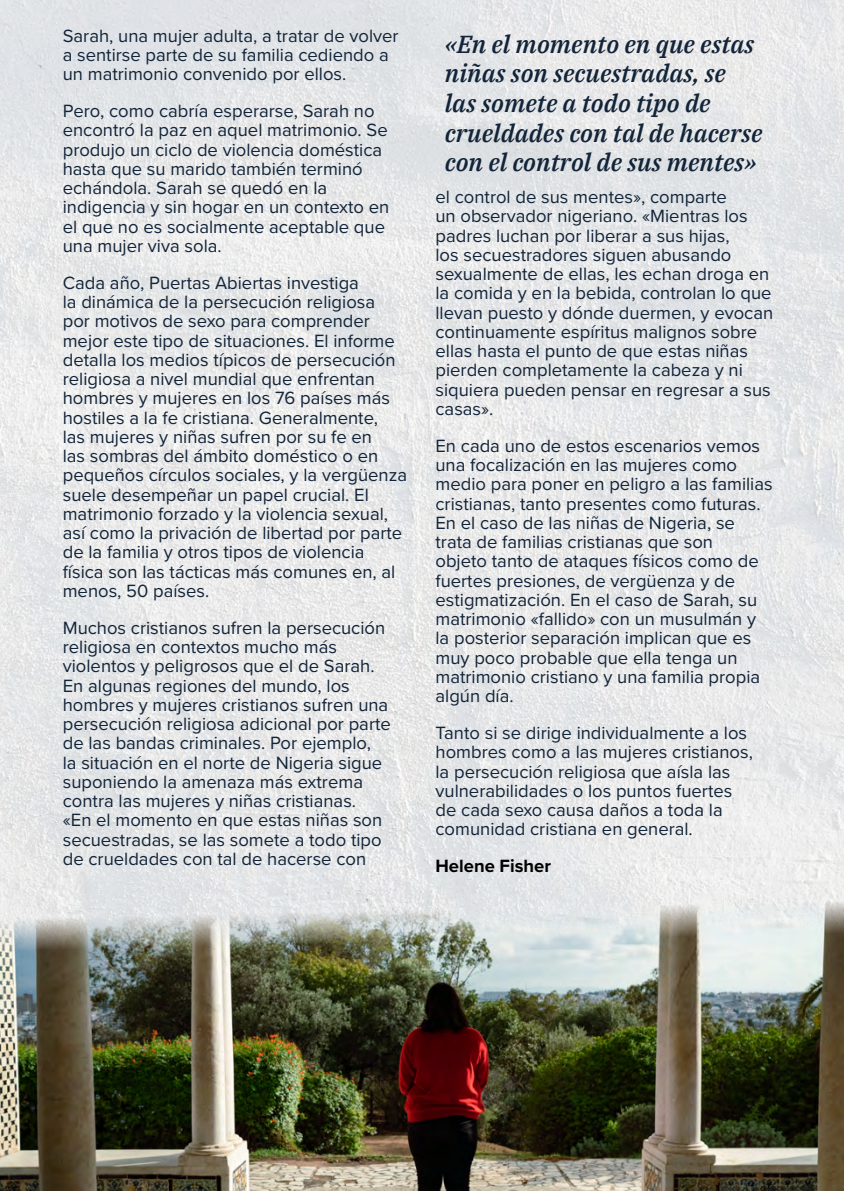
<style>
.page{position:relative;width:844px;height:1191px;background:#fff}
.page>*{position:absolute;margin:0;border:0;box-sizing:border-box;transform-origin:0 0}
.t1{font:italic 500 24.5px/29.8px "IBM Plex Serif";color:#122439}
.t2{font:18.38px/19.2px "Proxima Nova";color:#122439}
.t3{font:700 18.38px "Proxima Nova";color:#000}
</style>
<div class="page">
<img style="left:0;top:0;width:843px;height:882px">
<img style="left:0;top:882px;width:843px;height:309px">
<p class="t2" style="left:63px;top:25px;width:337px">Sarah, una mujer adulta, a tratar de volver a sentirse parte de su familia cediendo a un matrimonio convenido por ellos.</p>
<p class="t2" style="left:63px;top:101px;width:328px">Pero, como cabría esperarse, Sarah no encontró la paz en aquel matrimonio. Se produjo un ciclo de violencia doméstica hasta que su marido también terminó echándola. Sarah se quedó en la indigencia y sin hogar en un contexto en el que no es socialmente aceptable que una mujer viva sola.</p>
<p class="t2" style="left:63px;top:272px;width:346px">Cada año, Puertas Abiertas investiga<br>la dinámica de la persecución religiosa<br>por motivos de sexo para comprender mejor este tipo de situaciones. El informe detalla los medios típicos de persecución religiosa a nivel mundial que enfrentan hombres y mujeres en los 76 países más hostiles a la fe cristiana. Generalmente,<br>las mujeres y niñas sufren por su fe en<br>las sombras del ámbito doméstico o en pequeños círculos sociales, y la vergüenza suele desempeñar un papel crucial. El matrimonio forzado y la violencia sexual, así como la privación de libertad por parte de la familia y otros tipos de violencia física son las tácticas más comunes en, al menos, 50 países.</p>
<p class="t2" style="left:63px;top:617px;width:329px">Muchos cristianos sufren la persecución religiosa en contextos mucho más violentos y peligrosos que el de Sarah.<br>En algunas regiones del mundo, los hombres y mujeres cristianos sufren una persecución religiosa adicional por parte de las bandas criminales. Por ejemplo,<br>la situación en el norte de Nigeria sigue suponiendo la amenaza más extrema contra las mujeres y niñas cristianas.<br>«En el momento en que estas niñas son secuestradas, se las somete a todo tipo de crueldades con tal de hacerse con</p>
<h1 class="t1" style="left:444px;top:27px;width:319px">«En el momento en que estas niñas son secuestradas, se las somete a todo tipo de crueldades con tal de hacerse con el control de sus mentes»</h1>
<p class="t2" style="left:435px;top:186px;width:339px">el control de sus mentes», comparte<br>un observador nigeriano. «Mientras los padres luchan por liberar a sus hijas,<br>los secuestradores siguen abusando sexualmente de ellas, les echan droga en la comida y en la bebida, controlan lo que llevan puesto y dónde duermen, y evocan continuamente espíritus malignos sobre ellas hasta el punto de que estas niñas pierden completamente la cabeza y ni siquiera pueden pensar en regresar a sus casas».</p>
<p class="t2" style="left:435px;top:435px;width:338px">En cada uno de estos escenarios vemos una focalización en las mujeres como medio para poner en peligro a las familias cristianas, tanto presentes como futuras.<br>En el caso de las niñas de Nigeria, se trata de familias cristianas que son<br>objeto tanto de ataques físicos como de fuertes presiones, de vergüenza y de estigmatización. En el caso de Sarah, su matrimonio «fallido» con un musulmán y la posterior separación implican que es muy poco probable que ella tenga un matrimonio cristiano y una familia propia algún día.</p>
<p class="t2" style="left:435px;top:722px;width:319px">Tanto si se dirige individualmente a los hombres como a las mujeres cristianos, la persecución religiosa que aísla las vulnerabilidades o los puntos fuertes de cada sexo causa daños a toda la comunidad cristiana en general.</p>
<p class="t3" style="left:435px;top:852px;width:117px">Helene Fisher</p>
</div>
